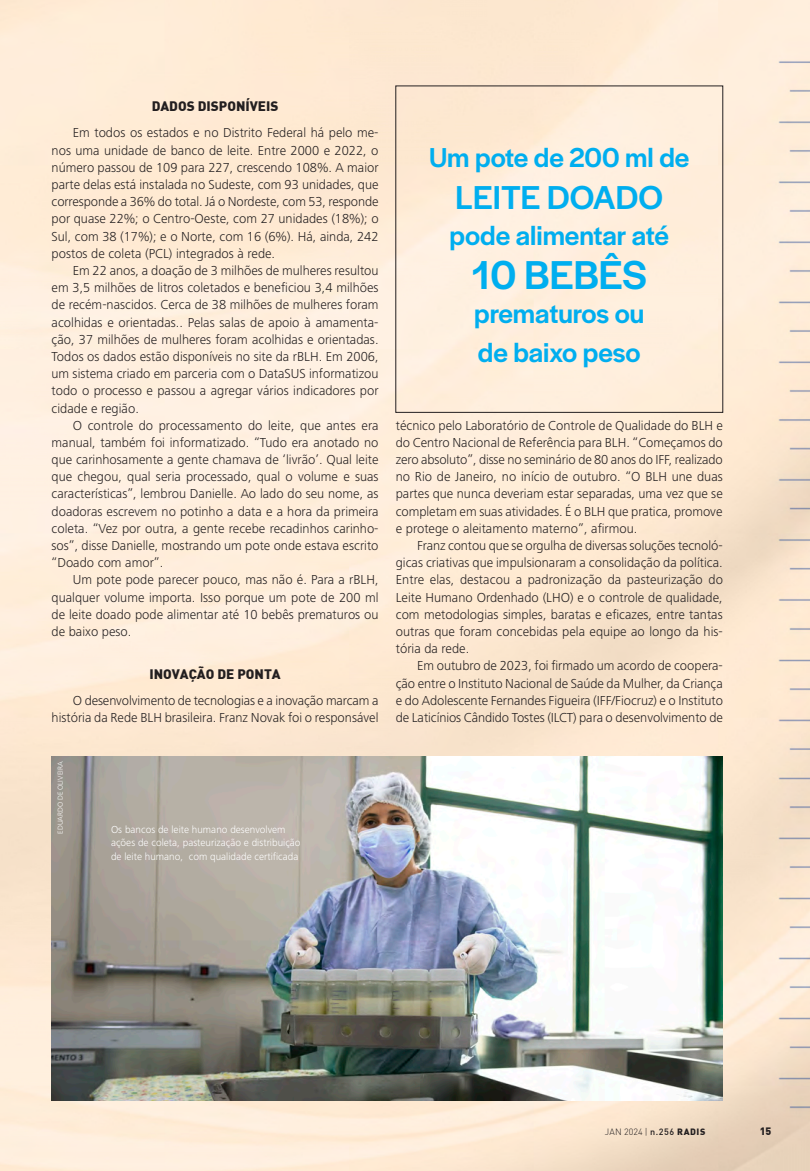
<style>
.page{position:relative;width:810px;height:1171px;background:#fff}
.page>*{position:absolute;margin:0;border:0;box-sizing:border-box;transform-origin:0 0}
.Corpo_de_texto{font:500 42px "Halyard Display";letter-spacing:-.01em;color:#00aeef}
.Corpo_de_texto-2{font:500 34.5px "Halyard Display";color:#00aeef}
.Corpo_de_texto-3{font:500 28.5px "Halyard Display";color:#00aeef}
.Corpo_de_texto-4{font:300 13.5px/17.2px "Frutiger Next LT";color:#231f20;text-align:justify}
.Título_H6___Entretitulo{font:900 13.5px "DIN";color:#231f20}
.Fotos_-_Legenda{font:300 10.5px/13.5px "Frutiger Next LT";color:#fff}
.t1{font:900 10.5px "DIN";color:#231f20}
.t2{font:300 9px "DIN";letter-spacing:.02em;color:#231f20}
.Crédito_Imagem{font:300 7.5px "Frutiger Next LT";color:#fff}
.s1{font-weight:500}
.s2{font-weight:900}
</style>
<div class="page">
<img style="left:0;top:0;width:809px;height:1171px">
<img style="left:51px;top:756px;width:671px;height:344px">
<p class="Título_H6___Entretitulo" style="left:152px;top:97px;width:128px">DADOS DISPONÍVEIS</p>
<p class="Corpo_de_texto-4" style="left:52px;top:124px;width:328px;text-indent:21px">Em todos os estados e no Distrito Federal há pelo me&shy;nos uma unidade de banco de leite. Entre 2000 e 2022, o número passou de 109 para 227, crescendo 108%. A maior parte delas está instalada no Sudeste, com 93 unidades, que corresponde a 36% do total. Já o Nordeste, com 53, responde por quase 22%; o Centro-Oeste, com 27 unidades (18%); o Sul, com 38 (17%); e o Norte, com 16 (6%). Há, ainda, 242 postos de coleta (PCL) integrados à rede.</p>
<p class="Corpo_de_texto-4" style="left:52px;top:262px;width:328px;text-indent:21px">Em 22 anos, a doação de 3 milhões de mulheres resultou em 3,5 milhões de litros coletados e beneficiou 3,4 milhões de recém-nascidos. Cerca de 38 milhões de mulheres foram acolhidas e orientadas.. Pelas salas de apoio à amamenta&shy;ção, 37 milhões de mulheres foram acolhidas e orientadas.<br>Todos os dados estão disponíveis no site da rBLH. Em 2006, um sistema criado em parceria com o DataSUS informatizou todo o processo e passou a agregar vários indicadores por cidade e região.</p>
<p class="Corpo_de_texto-4" style="left:52px;top:417px;width:328px;text-indent:21px">O controle do processamento do leite, que antes era manual, também foi informatizado. “Tudo era anotado no que carinhosamente a gente chamava de ‘livrão’. Qual leite que chegou, qual seria processado, qual o volume e suas características”, lembrou Danielle. Ao lado do seu nome, as doadoras escrevem no potinho a data e a hora da primeira coleta. “Vez por outra, a gente recebe recadinhos carinho&shy;sos”, disse Danielle, mostrando um pote onde estava escrito “Doado com amor”.</p>
<p class="Corpo_de_texto-4" style="left:52px;top:571px;width:328px;text-indent:21px">Um pote pode parecer pouco, mas não é. Para a rBLH, qualquer volume importa. Isso porque um pote de 200 ml de leite doado pode alimentar até 10 bebês prematuros ou de baixo peso.</p>
<p class="Título_H6___Entretitulo" style="left:149px;top:664px;width:133px">INOVAÇÃO DE PONTA</p>
<p class="Corpo_de_texto-4" style="left:52px;top:692px;width:328px;text-align:right">O desenvolvimento de tecnologias e a inovação marcam a história da Rede BLH brasileira. Franz Novak foi o responsável</p>
<p class="Crédito_Imagem" style="left:56px;top:834px;width:74px;rotate:-90deg">EDUARDO DE OLIVEIRA</p>
<p class="Fotos_-_Legenda" style="left:111px;top:822px;width:191px">Os bancos de leite humano desenvolvem ações de coleta, pasteurização e distribuição de leite humano, com qualidade certificada</p>
<p class="Corpo_de_texto-3" style="left:429px;top:137px;width:261px">Um pote de 200 ml de</p>
<p class="Corpo_de_texto-2" style="left:455px;top:173px;width:209px">LEITE DOADO</p>
<p class="Corpo_de_texto-3" style="left:449px;top:215px;width:221px">pode alimentar até</p>
<p class="Corpo_de_texto" style="left:471px;top:245px;width:176px">10 BEBÊS</p>
<p class="Corpo_de_texto-3" style="left:474px;top:293px;width:172px">prematuros ou</p>
<p class="Corpo_de_texto-3" style="left:477px;top:332px;width:164px">de baixo peso</p>
<p class="Corpo_de_texto-4" style="left:395px;top:417px;width:328px">técnico pelo Laboratório de Controle de Qualidade do BLH e do Centro Nacional de Referência para BLH. “Começamos do zero absoluto”, disse no seminário de 80 anos do IFF, realizado no Rio de Janeiro, no início de outubro. “O BLH une duas partes que nunca deveriam estar separadas, uma vez que se completam em suas atividades. É o BLH que pratica, promove e protege o aleitamento materno”, afirmou.</p>
<p class="Corpo_de_texto-4" style="left:395px;top:537px;width:328px;text-indent:21px">Franz contou que se orgulha de diversas soluções tecnoló&shy;gicas criativas que impulsionaram a consolidação da política.<br>Entre elas, destacou a padronização da pasteurização do Leite Humano Ordenhado (LHO) e o controle de qualidade, com metodologias simples, baratas e eficazes, entre tantas outras que foram concebidas pela equipe ao longo da his&shy;tória da rede.</p>
<p class="Corpo_de_texto-4" style="left:395px;top:657px;width:328px;text-indent:21px">Em outubro de 2023, foi firmado um acordo de coopera&shy;ção entre o Instituto Nacional de Saúde da Mulher, da Criança e do Adolescente Fernandes Figueira (IFF/Fiocruz) e o Instituto de Laticínios Cândido Tostes (ILCT) para o desenvolvimento de</p>
<p class="t2" style="left:604px;top:1125px;width:102px">JAN 2024 | <span class="s1">n.256</span> <span class="s2">RADIS</span></p>
<p class="t1" style="left:759px;top:1123px;width:13px">15</p>
</div>
